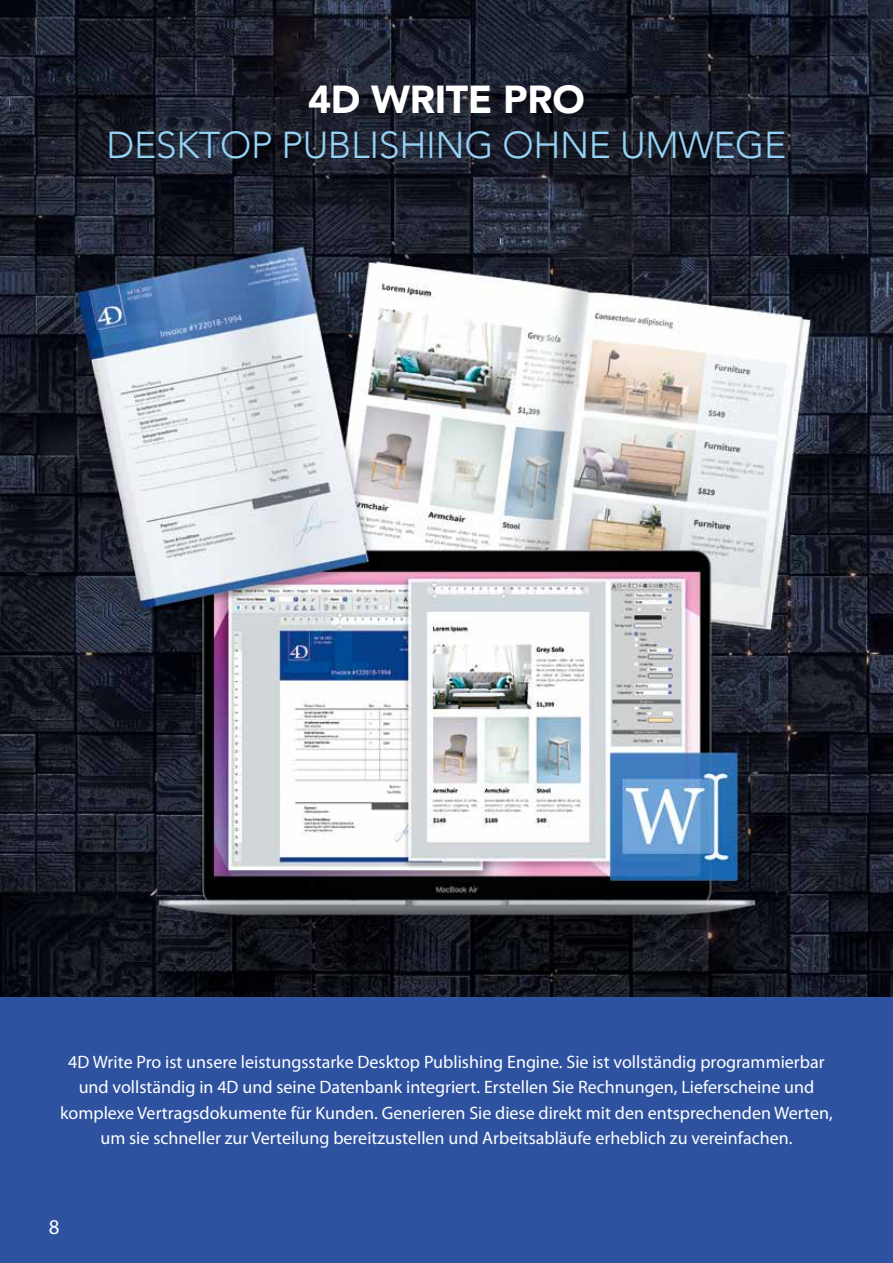
<style>
.page{position:relative;width:893px;height:1263px;background:#fff}
.page>*{position:absolute;margin:0;border:0;box-sizing:border-box;transform-origin:0 0}
.t1{font:900 39px "Avenir";letter-spacing:-.01em;color:#fff}
.t2{font:300 37.5px "Avenir";letter-spacing:-.01em;color:#95d3f5}
.t3{font:21px "Myriad Pro";color:#fff}
.t4{font:18px/25.5px "Myriad Pro";color:#fff;text-align:center}
</style>
<div class="page">
<img style="left:0;top:0;width:893px;height:997px">
<div style="left:0;top:1199px;width:893px;height:64px;background:#2e529f"></div>
<div style="left:0;top:997px;width:893px;height:202px;background:#2e529f"></div>
<h1 class="t1" style="left:308px;top:66px;width:278px">4D WRITE PRO</h1>
<h2 class="t2" style="left:107px;top:123px;width:681px">DESKTOP PUBLISHING OHNE UMWEGE</h2>
<p class="t4" style="left:60px;top:1049px;width:774px">4D Write Pro ist unsere leistungsstarke Desktop Publishing Engine. Sie ist vollständig programmierbar und vollständig in 4D und seine Datenbank integriert. Erstellen Sie Rechnungen, Lieferscheine und komplexe Vertragsdokumente für Kunden. Generieren Sie diese direkt mit den entsprechenden Werten, um sie schneller zur Verteilung bereitzustellen und Arbeitsabläufe erheblich zu vereinfachen.</p>
<p class="t3" style="left:49px;top:1214px;width:12px">8</p>
</div>
